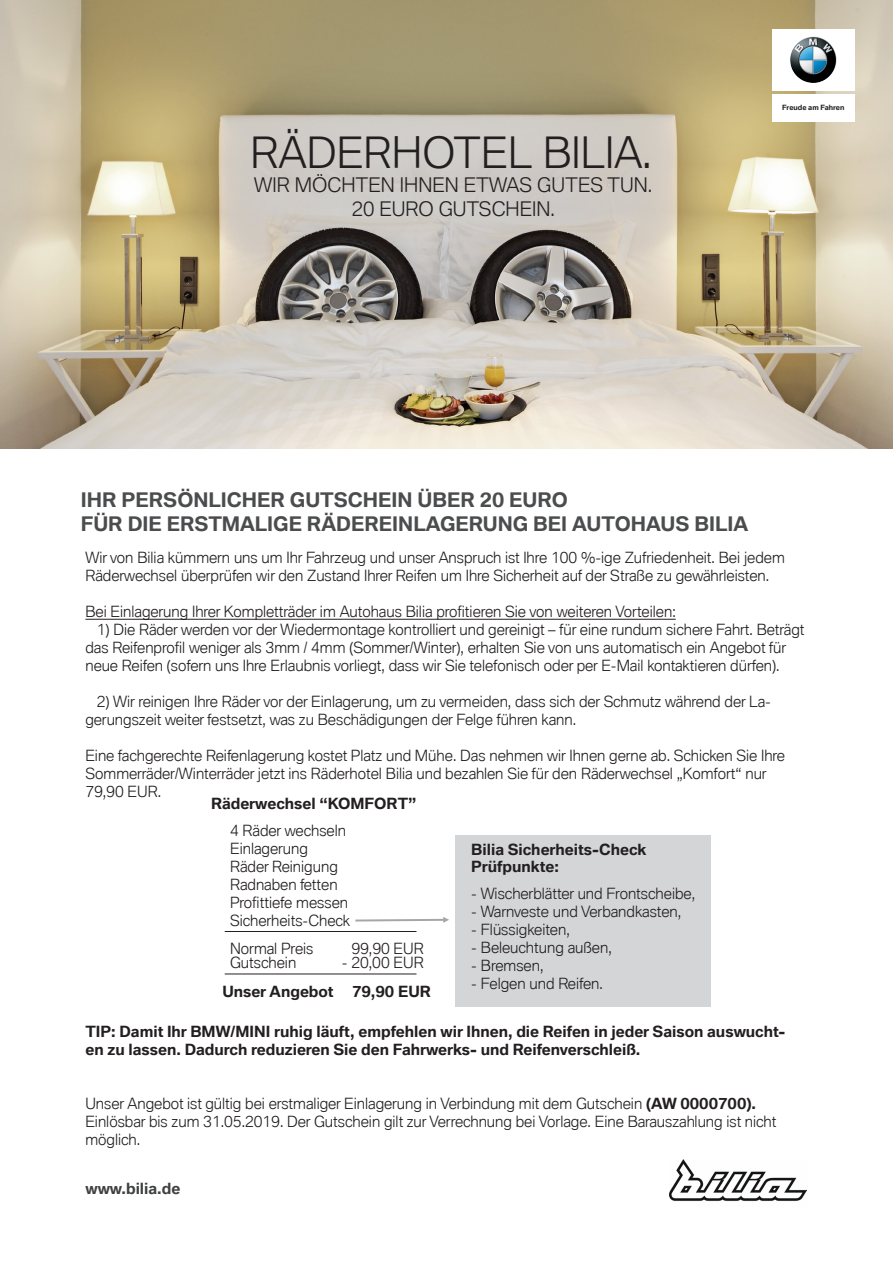
<style>
.page{position:relative;width:893px;height:1263px;background:#fff}
.page>*{position:absolute;margin:0;border:0;box-sizing:border-box;transform-origin:0 0}
.t1{font:300 42px "BMW Type Global Pro";color:#231f20}
.Preis{font:700 19.5px "BMW Type Global Pro";color:#4b4c4d}
.t2{font:300 19.5px "BMW Type Global Pro";color:#231f20}
.Copytext{font:300 15px/18px "BMW Type Global Pro";color:#231f20}
.Copytext-2{font:700 15px/18px "BMW Type Global Pro";color:#231f20}
.t3{font:700 15px "BMW Type Global Pro";color:#3f4040}
.t4{font:700 7.05px "BMW Type Global Pro";color:#231f20}
.s1{font-weight:700}
</style>
<div class="page">
<hr style="left:225px;top:931px;width:191px;height:1px;background:#231f20">
<hr style="left:225px;top:973px;width:191px;height:1px;background:#231f20">
<div style="left:455px;top:835px;width:255px;height:171px;background:#d4d5d7"></div>
<svg style="left:355px;top:917px;width:94px;height:6px"></svg>
<hr style="left:85px;top:619px;width:591px;height:1px;background:#231f20">
<img style="left:0;top:0;width:893px;height:449px">
<img style="left:670px;top:1159px;width:136px;height:42px">
<div style="left:772px;top:29px;width:83px;height:62px;background:#fff"></div>
<div style="left:772px;top:94px;width:83px;height:27px;background:#fff"></div>
<img style="left:790px;top:37px;width:47px;height:46px">
<p class="t1" style="left:251px;top:123px;width:403px">RÄDERHOTEL BILIA.</p>
<p class="t2" style="left:254px;top:171px;width:400px">WIR MÖCHTEN IHNEN ETWAS GUTES TUN.</p>
<p class="t2" style="left:352px;top:194px;width:205px">20 EURO GUTSCHEIN.</p>
<p class="t4" style="left:782px;top:103px;width:64px">Freude am Fahren</p>
<p class="Preis" style="left:81px;top:489px;width:489px">IHR PERSÖNLICHER GUTSCHEIN ÜBER 20 EURO</p>
<p class="Preis" style="left:81px;top:512px;width:669px">FÜR DIE ERSTMALIGE RÄDEREINLAGERUNG BEI AUTOHAUS BILIA</p>
<p class="Copytext" style="left:85px;top:549px;width:701px">Wir von Bilia kümmern uns um Ihr Fahrzeug und unser Anspruch ist Ihre 100 %-ige Zufriedenheit. Bei jedem<br>Räderwechsel überprüfen wir den Zustand Ihrer Reifen um Ihre Sicherheit auf der Straße zu gewährleisten.</p>
<p class="Copytext" style="left:85px;top:603px;width:592px">Bei Einlagerung Ihrer Kompletträder im Autohaus Bilia profitieren Sie von weiteren Vorteilen:</p>
<p class="Copytext" style="left:85px;top:621px;width:721px;text-indent:11px">1) Die Räder werden vor der Wiedermontage kontrolliert und gereinigt – für eine rundum sichere Fahrt. Beträgt das Reifenprofil weniger als 3mm / 4mm (Sommer/Winter), erhalten Sie von uns automatisch ein Angebot für neue Reifen (sofern uns Ihre Erlaubnis vorliegt, dass wir Sie telefonisch oder per E-Mail kontaktieren dürfen).</p>
<p class="Copytext" style="left:85px;top:693px;width:687px;text-indent:11px">2) Wir reinigen Ihre Räder vor der Einlagerung, um zu vermeiden, dass sich der Schmutz während der La&shy;gerungszeit weiter festsetzt, was zu Beschädigungen der Felge führen kann.</p>
<p class="Copytext" style="left:85px;top:747px;width:701px">Eine fachgerechte Reifenlagerung kostet Platz und Mühe. Das nehmen wir Ihnen gerne ab. Schicken Sie Ihre<br>Sommerräder/Winterräder jetzt ins Räderhotel Bilia und bezahlen Sie für den Räderwechsel „Komfort“ nur<br>79,90 EUR.</p>
<p class="Copytext-2" style="left:211px;top:794px;width:207px">Räderwechsel “KOMFORT”</p>
<p class="Copytext" style="left:230px;top:822px;width:118px">4 Räder wechseln</p>
<p class="Copytext" style="left:230px;top:840px;width:79px">Einlagerung</p>
<p class="Copytext" style="left:230px;top:858px;width:109px">Räder Reinigung</p>
<p class="Copytext" style="left:230px;top:876px;width:109px">Radnaben fetten</p>
<p class="Copytext" style="left:230px;top:894px;width:119px">Profittiefe messen</p>
<p class="Copytext" style="left:230px;top:912px;width:122px">Sicherheits-Check</p>
<p class="Copytext" style="left:230px;top:940px;width:85px">Normal Preis</p>
<p class="Copytext" style="left:351px;top:940px;width:74px">99,90 EUR</p>
<p class="Copytext" style="left:230px;top:955px;width:68px">Gutschein</p>
<p class="Copytext" style="left:342px;top:955px;width:83px">- 20,00 EUR</p>
<p class="Copytext-2" style="left:222px;top:982px;width:210px">Unser Angebot 79,90 EUR</p>
<p class="Copytext-2" style="left:85px;top:1023px;width:701px">TIP: Damit Ihr BMW/MINI ruhig läuft, empfehlen wir Ihnen, die Reifen in jeder Saison auswucht&shy;en zu lassen. Dadurch reduzieren Sie den Fahrwerks- und Reifenverschleiß.</p>
<p class="Copytext-2" style="left:471px;top:841px;width:176px">Bilia Sicherheits-Check</p>
<p class="Copytext-2" style="left:471px;top:858px;width:89px">Prüfpunkte:</p>
<p class="Copytext" style="left:471px;top:885px;width:225px">- Wischerblätter und Frontscheibe,</p>
<p class="Copytext" style="left:471px;top:903px;width:211px">- Warnveste und Verbandkasten,</p>
<p class="Copytext" style="left:471px;top:921px;width:100px">- Flüssigkeiten,</p>
<p class="Copytext" style="left:471px;top:939px;width:142px">- Beleuchtung außen,</p>
<p class="Copytext" style="left:471px;top:957px;width:74px">- Bremsen,</p>
<p class="Copytext" style="left:471px;top:975px;width:133px">- Felgen und Reifen.</p>
<p class="Copytext" style="left:85px;top:1096px;width:692px">Unser Angebot ist gültig bei erstmaliger Einlagerung in Verbindung mit dem Gutschein <span class="s1">(AW 0000700).<br></span>Einlösbar bis zum 31.05.2019. Der Gutschein gilt zur Verrechnung bei Vorlage. Eine Barauszahlung ist nicht möglich.</p>
<p class="t3" style="left:85px;top:1180px;width:96px">www.bilia.de</p>
</div>
